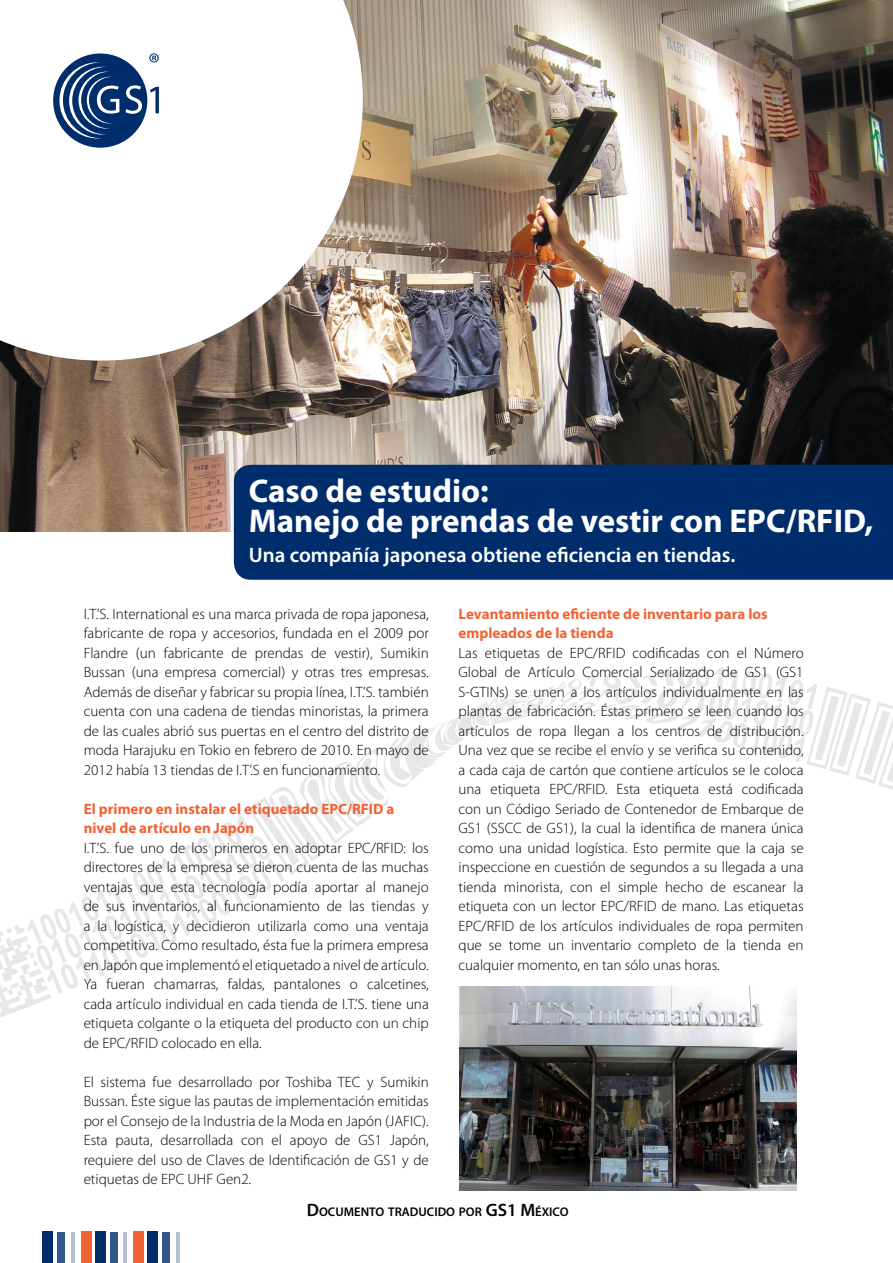
<style>
.page{position:relative;width:893px;height:1263px;background:#fff}
.page>*{position:absolute;margin:0;border:0;box-sizing:border-box;transform-origin:0 0}
.t1{font:700 33px/30px "Myriad Pro";color:#fff}
.t2{font:600 21px "Myriad Pro";color:#fff}
.t3{font:300 15px/19.5px "Myriad Pro";color:#000;text-align:justify}
.t4{font:700 15px/19.5px "Myriad Pro";color:#f26334}
.t5{font:600 12.6px "Myriad Pro";color:#000}
.s1{font-size:18px}
</style>
<div class="page">
<svg style="left:0;top:667px;width:893px;height:350px"></svg>
<img style="left:0;top:0;width:893px;height:531px">
<div style="left:42px;top:1232px;width:11px;height:31px;background:#002d6c"></div>
<div style="left:95px;top:1232px;width:10px;height:31px;background:#002d6c"></div>
<div style="left:147px;top:1232px;width:10px;height:31px;background:#002d6c"></div>
<div style="left:81px;top:1232px;width:11px;height:31px;background:#f26334"></div>
<div style="left:133px;top:1232px;width:11px;height:31px;background:#f26334"></div>
<div style="left:58px;top:1232px;width:7px;height:31px;background:#335789"></div>
<div style="left:110px;top:1232px;width:7px;height:31px;background:#335789"></div>
<div style="left:162px;top:1232px;width:7px;height:31px;background:#335789"></div>
<hr style="left:71px;top:1232px;width:3px;height:31px;background:#002d6c">
<hr style="left:124px;top:1232px;width:3px;height:31px;background:#002d6c">
<hr style="left:176px;top:1232px;width:3px;height:31px;background:#002d6c">
<svg style="left:0;top:0;width:363px;height:361px"></svg>
<div style="left:234px;top:465px;width:659px;height:115px;background:#002d6c"></div>
<svg style="left:149px;top:53px;width:10px;height:10px"></svg>
<div style="left:53px;top:53px;width:94px;height:95px;background:#002d6c;border-radius:50%"></div>
<svg style="left:125px;top:85px;width:17px;height:29px"></svg>
<svg style="left:150px;top:87px;width:9px;height:26px"></svg>
<svg style="left:59px;top:62px;width:60px;height:76px"></svg>
<img style="left:459px;top:986px;width:338px;height:205px">
<h1 class="t1" style="left:249px;top:476px;width:626px">Caso de estudio:<br>Manejo de prendas de vestir con EPC/RFID,</h1>
<h2 class="t2" style="left:249px;top:543px;width:488px">Una compañía japonesa obtiene eficiencia en tiendas.</h2>
<p class="t3" style="left:84px;top:604px;width:347px">I.T.’S. International es una marca privada de ropa japonesa, fabricante de ropa y accesorios, fundada en el 2009 por Flandre (un fabricante de prendas de vestir), Sumikin Bussan (una empresa comercial) y otras tres empresas.<br>Además de diseñar y fabricar su propia línea, I.T.’S. también cuenta con una cadena de tiendas minoristas, la primera de las cuales abrió sus puertas en el centro del distrito de moda Harajuku en Tokio en febrero de 2010. En mayo de 2012 había 13 tiendas de I.T’.S en funcionamiento.</p>
<p class="t4" style="left:84px;top:799px;width:312px">El primero en instalar el etiquetado EPC/RFID a nivel de artículo en Japón</p>
<p class="t3" style="left:84px;top:838px;width:347px">I.T.’S. fue uno de los primeros en adoptar EPC/RFID: los directores de la empresa se dieron cuenta de las muchas ventajas que esta tecnología podía aportar al manejo de sus inventarios, al funcionamiento de las tiendas y a la logística, y decidieron utilizarla como una ventaja competitiva. Como resultado, ésta fue la primera empresa en Japón que implementó el etiquetado a nivel de artículo.<br>Ya fueran chamarras, faldas, pantalones o calcetines, cada artículo individual en cada tienda de I.T.’S. tiene una etiqueta colgante o la etiqueta del producto con un chip de EPC/RFID colocado en ella.</p>
<p class="t3" style="left:84px;top:1072px;width:347px">El sistema fue desarrollado por Toshiba TEC y Sumikin Bussan. Éste sigue las pautas de implementación emitidas por el Consejo de la Industria de la Moda en Japón (JAFIC).<br>Esta pauta, desarrollada con el apoyo de GS1 Japón, requiere del uso de Claves de Identificación de GS1 y de etiquetas de EPC UHF Gen2.</p>
<p class="t4" style="left:459px;top:604px;width:311px">Levantamiento eficiente de inventario para los empleados de la tienda</p>
<p class="t3" style="left:459px;top:643px;width:347px">Las etiquetas de EPC/RFID codificadas con el Número Global de Artículo Comercial Serializado de GS1 (GS1<br>S-GTINs) se unen a los artículos individualmente en las plantas de fabricación. Éstas primero se leen cuando los artículos de ropa llegan a los centros de distribución.<br>Una vez que se recibe el envío y se verifica su contenido, a cada caja de cartón que contiene artículos se le coloca una etiqueta EPC/RFID. Esta etiqueta está codificada con un Código Seriado de Contenedor de Embarque de GS1 (SSCC de GS1), la cual la identifica de manera única como una unidad logística. Esto permite que la caja se inspeccione en cuestión de segundos a su llegada a una tienda minorista, con el simple hecho de escanear la etiqueta con un lector EPC/RFID de mano. Las etiquetas EPC/RFID de los artículos individuales de ropa permiten que se tome un inventario completo de la tienda en cualquier momento, en tan sólo unas horas.</p>
<p class="t5" style="left:307px;top:1205px;width:263px"><span class="s1">D</span>OCUMENTO TRADUCIDO POR <span class="s1">GS1 M</span>ÉXICO</p>
</div>
